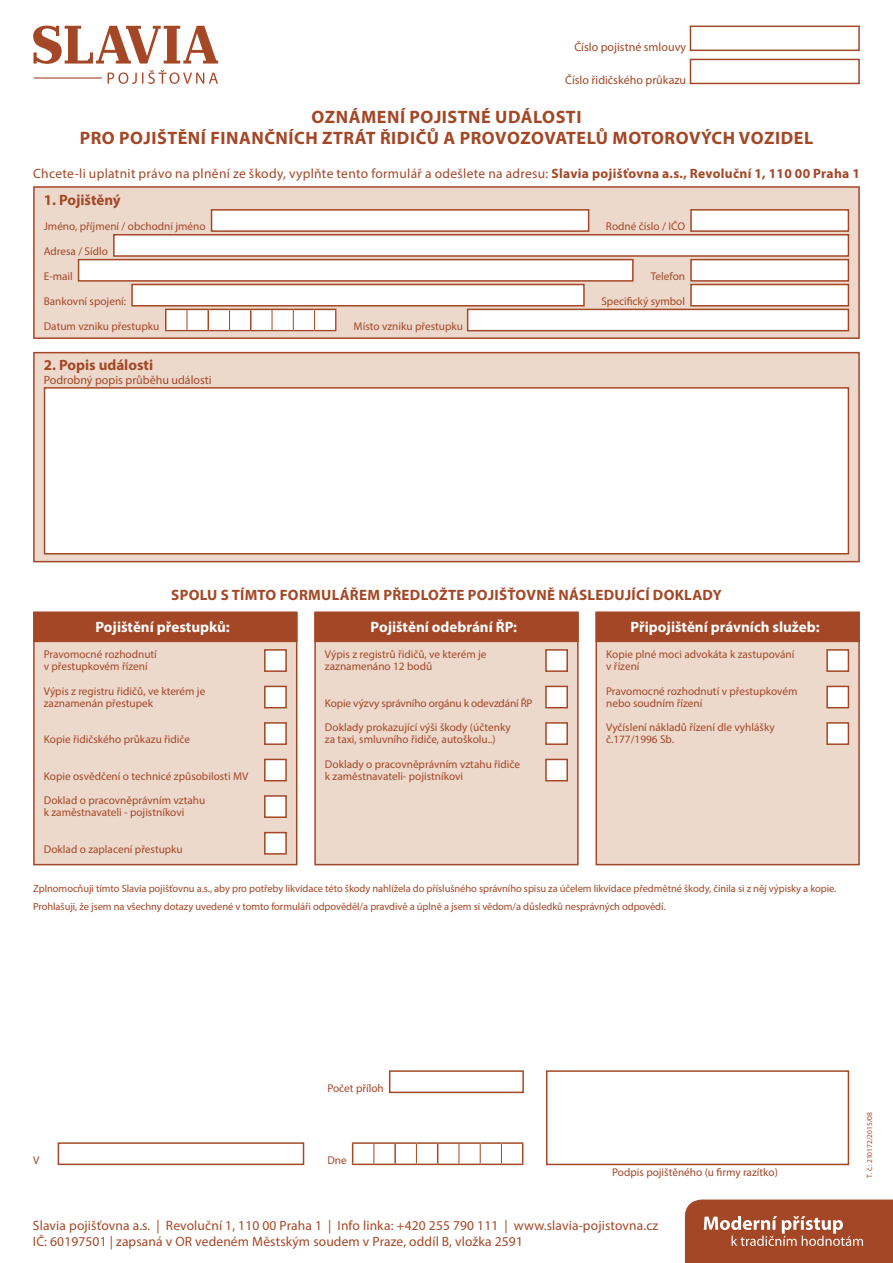
<style>
.page{position:relative;width:893px;height:1263px;background:#fff}
.page>*{position:absolute;margin:0;border:0;box-sizing:border-box;transform-origin:0 0}
.t1{font:700 18px/21px "Myriad Pro";letter-spacing:.03em;color:#a44726;text-align:center}
.Nadpisy{font:700 15px "Myriad Pro";color:#fff}
.Nadpisy-2{font:700 15px "Myriad Pro";letter-spacing:.02em;color:#a44726}
.Nadpisy-3{font:700 15px "Myriad Pro";color:#a44726}
.popisky{font:13.5px/16px "Myriad Pro";letter-spacing:.01em;color:#a44726}
.texty_hlavní{font:12px "Myriad Pro";color:#a44726}
.popisky-2{font:12px "Myriad Pro";color:#a44726}
.popisky-3{font:11.25px/12px "Myriad Pro";color:#a44726}
.popisky-4{font:10.5px "Myriad Pro";letter-spacing:-.005em;color:#a44726}
.t2{font:7.5px "Myriad Pro";color:#a44726}
.s1{font-weight:700}
</style>
<div class="page">
<svg style="left:33px;top:25px;width:185px;height:59px"></svg>
<div style="left:690px;top:26px;width:170px;height:25px;background:#fff;border:2px solid #a44726"></div>
<div style="left:690px;top:59px;width:170px;height:25px;background:#fff;border:2px solid #a44726"></div>
<div style="left:33px;top:186px;width:827px;height:153px;background:#edd9cc;border:2px solid #a44726"></div>
<div style="left:211px;top:209px;width:378px;height:23px;background:#fff;border:2px solid #a44726"></div>
<div style="left:690px;top:209px;width:159px;height:23px;background:#fff;border:2px solid #a44726"></div>
<div style="left:78px;top:259px;width:556px;height:23px;background:#fff;border:2px solid #a44726"></div>
<div style="left:690px;top:259px;width:159px;height:23px;background:#fff;border:2px solid #a44726"></div>
<div style="left:113px;top:234px;width:736px;height:23px;background:#fff;border:2px solid #a44726"></div>
<div style="left:33px;top:612px;width:264px;height:253px;background:#edd9cc;border:2px solid #a44726"></div>
<div style="left:264px;top:649px;width:23px;height:23px;background:#fff;border:2px solid #a44726"></div>
<div style="left:264px;top:686px;width:23px;height:22px;background:#fff;border:2px solid #a44726"></div>
<div style="left:264px;top:722px;width:23px;height:23px;background:#fff;border:2px solid #a44726"></div>
<div style="left:264px;top:759px;width:23px;height:22px;background:#fff;border:2px solid #a44726"></div>
<div style="left:264px;top:795px;width:23px;height:23px;background:#fff;border:2px solid #a44726"></div>
<div style="left:264px;top:832px;width:23px;height:23px;background:#fff;border:2px solid #a44726"></div>
<div style="left:314px;top:612px;width:265px;height:253px;background:#edd9cc;border:2px solid #a44726"></div>
<div style="left:545px;top:649px;width:23px;height:23px;background:#fff;border:2px solid #a44726"></div>
<div style="left:545px;top:686px;width:23px;height:22px;background:#fff;border:2px solid #a44726"></div>
<div style="left:545px;top:722px;width:23px;height:23px;background:#fff;border:2px solid #a44726"></div>
<div style="left:545px;top:759px;width:23px;height:22px;background:#fff;border:2px solid #a44726"></div>
<div style="left:595px;top:612px;width:265px;height:253px;background:#edd9cc;border:2px solid #a44726"></div>
<div style="left:826px;top:649px;width:23px;height:23px;background:#fff;border:2px solid #a44726"></div>
<div style="left:826px;top:686px;width:23px;height:22px;background:#fff;border:2px solid #a44726"></div>
<div style="left:826px;top:722px;width:23px;height:23px;background:#fff;border:2px solid #a44726"></div>
<div style="left:131px;top:284px;width:454px;height:22px;background:#fff;border:2px solid #a44726"></div>
<div style="left:690px;top:284px;width:159px;height:22px;background:#fff;border:2px solid #a44726"></div>
<div style="left:467px;top:309px;width:382px;height:22px;background:#fff;border:2px solid #a44726"></div>
<svg style="left:165px;top:309px;width:172px;height:22px;background:#f0e1dc"></svg>
<svg style="left:685px;top:1199px;width:208px;height:64px;background:#ad5a3c"></svg>
<div style="left:33px;top:612px;width:264px;height:30px;background:#a44726"></div>
<div style="left:314px;top:612px;width:265px;height:30px;background:#a44726"></div>
<div style="left:595px;top:612px;width:265px;height:30px;background:#a44726"></div>
<div style="left:546px;top:1070px;width:303px;height:95px;background:#fff;border:2px solid #a44726"></div>
<div style="left:389px;top:1070px;width:135px;height:23px;background:#fff;border:2px solid #a44726"></div>
<div style="left:58px;top:1142px;width:246px;height:23px;background:#fff;border:2px solid #a44726"></div>
<hr style="left:352px;top:1142px;width:22px;height:2px;background:#a44726">
<svg style="left:352px;top:1144px;width:1px;height:19px"></svg>
<hr style="left:374px;top:1142px;width:21px;height:2px;background:#a44726">
<hr style="left:395px;top:1142px;width:21px;height:2px;background:#a44726">
<svg style="left:394px;top:1144px;width:2px;height:19px"></svg>
<hr style="left:416px;top:1142px;width:22px;height:2px;background:#a44726">
<hr style="left:438px;top:1142px;width:21px;height:2px;background:#a44726">
<svg style="left:437px;top:1144px;width:1px;height:19px"></svg>
<hr style="left:459px;top:1142px;width:21px;height:2px;background:#a44726">
<hr style="left:480px;top:1142px;width:21px;height:2px;background:#a44726">
<hr style="left:501px;top:1142px;width:22px;height:2px;background:#a44726">
<svg style="left:522px;top:1144px;width:1px;height:19px"></svg>
<hr style="left:352px;top:1163px;width:22px;height:2px;background:#a44726">
<hr style="left:374px;top:1163px;width:21px;height:2px;background:#a44726">
<hr style="left:395px;top:1163px;width:21px;height:2px;background:#a44726">
<hr style="left:416px;top:1163px;width:22px;height:2px;background:#a44726">
<hr style="left:438px;top:1163px;width:21px;height:2px;background:#a44726">
<hr style="left:459px;top:1163px;width:21px;height:2px;background:#a44726">
<hr style="left:480px;top:1163px;width:21px;height:2px;background:#a44726">
<hr style="left:501px;top:1163px;width:22px;height:2px;background:#a44726">
<svg style="left:374px;top:1144px;width:1px;height:19px"></svg>
<svg style="left:416px;top:1144px;width:1px;height:19px"></svg>
<svg style="left:459px;top:1144px;width:1px;height:19px"></svg>
<svg style="left:480px;top:1144px;width:1px;height:19px"></svg>
<svg style="left:501px;top:1144px;width:1px;height:19px"></svg>
<div style="left:33px;top:352px;width:827px;height:210px;background:#edd9cc;border:2px solid #a44726"></div>
<div style="left:44px;top:387px;width:805px;height:167px;background:#fff;border:2px solid #a44726"></div>
<p class="texty_hlavní" style="left:574px;top:40px;width:113px">Číslo pojistné smlouvy</p>
<p class="texty_hlavní" style="left:565px;top:73px;width:123px">Číslo řidičského průkazu</p>
<p class="t1" style="left:80px;top:106px;width:735px">OZNÁMENÍ POJISTNÉ UDÁLOSTI<br>PRO POJIŠTĚNÍ FINANČNÍCH ZTRÁT ŘIDIČŮ A PROVOZOVATELŮ MOTOROVÝCH VOZIDEL</p>
<p class="popisky" style="left:33px;top:165px;width:828px">Chcete-li uplatnit právo na plnění ze škody, vyplňte tento formulář a odešlete na adresu: <span class="s1">Slavia pojišťovna a.s., Revoluční 1, 110 00 Praha 1</span></p>
<p class="Nadpisy-3" style="left:44px;top:190px;width:78px">1. Pojištěný</p>
<p class="popisky-3" style="left:44px;top:220px;width:163px">Jméno, příjmení / obchodní jméno</p>
<p class="popisky-3" style="left:606px;top:220px;width:81px">Rodné číslo / IČO</p>
<p class="popisky-3" style="left:44px;top:270px;width:31px">E-mail</p>
<p class="popisky-3" style="left:651px;top:270px;width:36px">Telefon</p>
<p class="popisky-3" style="left:44px;top:245px;width:66px">Adresa / Sídlo</p>
<p class="popisky-3" style="left:44px;top:295px;width:84px">Bankovní spojení:</p>
<p class="popisky-3" style="left:601px;top:295px;width:85px">Specifický symbol</p>
<p class="popisky-3" style="left:44px;top:320px;width:117px">Datum vzniku přestupku</p>
<p class="popisky-3" style="left:354px;top:320px;width:111px">Místo vzniku přestupku</p>
<p class="Nadpisy-3" style="left:44px;top:356px;width:111px">2. Popis události</p>
<p class="popisky-2" style="left:44px;top:372px;width:169px">Podrobný popis průběhu události</p>
<p class="Nadpisy-2" style="left:171px;top:585px;width:552px">SPOLU S TÍMTO FORMULÁŘEM PŘEDLOŽTE POJIŠŤOVNĚ NÁSLEDUJÍCÍ DOKLADY</p>
<p class="Nadpisy" style="left:96px;top:617px;width:136px">Pojištění přestupků:</p>
<p class="Nadpisy" style="left:371px;top:617px;width:148px">Pojištění odebrání ŘP:</p>
<p class="Nadpisy" style="left:631px;top:617px;width:191px">Připojištění právních služeb:</p>
<p class="popisky-3" style="left:44px;top:648px;width:115px">Pravomocné rozhodnutí v přestupkovém řízení</p>
<p class="popisky-3" style="left:44px;top:685px;width:163px">Výpis z registru řidičů, ve kterém je zaznamenán přestupek</p>
<p class="popisky-3" style="left:44px;top:733px;width:148px">Kopie řidičského průkazu řidiče</p>
<p class="popisky-3" style="left:44px;top:770px;width:206px">Kopie osvědčení o technicé způsobilosti MV</p>
<p class="popisky-3" style="left:44px;top:794px;width:163px">Doklad o pracovněprávním vztahu k zaměstnavateli - pojistníkovi</p>
<p class="popisky-3" style="left:44px;top:843px;width:141px">Doklad o zaplacení přestupku</p>
<p class="popisky-3" style="left:325px;top:648px;width:163px">Výpis z registrů řidičů, ve kterém je zaznamenáno 12 bodů</p>
<p class="popisky-3" style="left:325px;top:697px;width:209px">Kopie výzvy správního orgánu k odevzdání ŘP</p>
<p class="popisky-3" style="left:325px;top:721px;width:187px">Doklady prokazující výši škody (účtenky za taxi, smluvního řidiče, autoškolu..)</p>
<p class="popisky-3" style="left:325px;top:758px;width:197px">Doklady o pracovněprávním vztahu řidiče k zaměstnavateli- pojistníkovi</p>
<p class="popisky-3" style="left:606px;top:648px;width:190px">Kopie plné moci advokáta k zastupování v řízení</p>
<p class="popisky-3" style="left:606px;top:685px;width:193px">Pravomocné rozhodnutí v přestupkovém nebo soudním řízení</p>
<p class="popisky-3" style="left:606px;top:721px;width:170px">Vyčíslení nákladů řízení dle vyhlášky č.177/1996 Sb.</p>
<p class="popisky-4" style="left:33px;top:882px;width:805px">Zplnomocňuji tímto Slavia pojišťovnu a.s., aby pro potřeby likvidace této škody nahlížela do příslušného správního spisu za účelem likvidace předmětné škody, činila si z něj výpisky a kopie.</p>
<p class="popisky-4" style="left:33px;top:900px;width:634px">Prohlašuji, že jsem na všechny dotazy uvedené v tomto formuláři odpověděl/a pravdivě a úplně a jsem si vědom/a důsledků nesprávných odpovědí.</p>
<p class="popisky-3" style="left:327px;top:1082px;width:58px">Počet příloh</p>
<p class="popisky-3" style="left:33px;top:1154px;width:8px">V</p>
<p class="popisky-3" style="left:327px;top:1154px;width:21px">Dne</p>
<p class="popisky-3" style="left:612px;top:1166px;width:167px">Podpis pojištěného (u firmy razítko)</p>
<p class="popisky" style="left:33px;top:1217px;width:627px">Slavia pojišťovna a.s. | Revoluční 1, 110 00 Praha 1 | Info linka: +420 255 790 111 | www.slavia-pojistovna.cz<br>IČ: 60197501 | zapsaná v OR vedeném Městským soudem v Praze, oddíl B, vložka 2591</p>
<p class="t2" style="left:865px;top:1178px;width:67px;rotate:-90deg">T. č.: 210172/2015/08</p>
</div>
